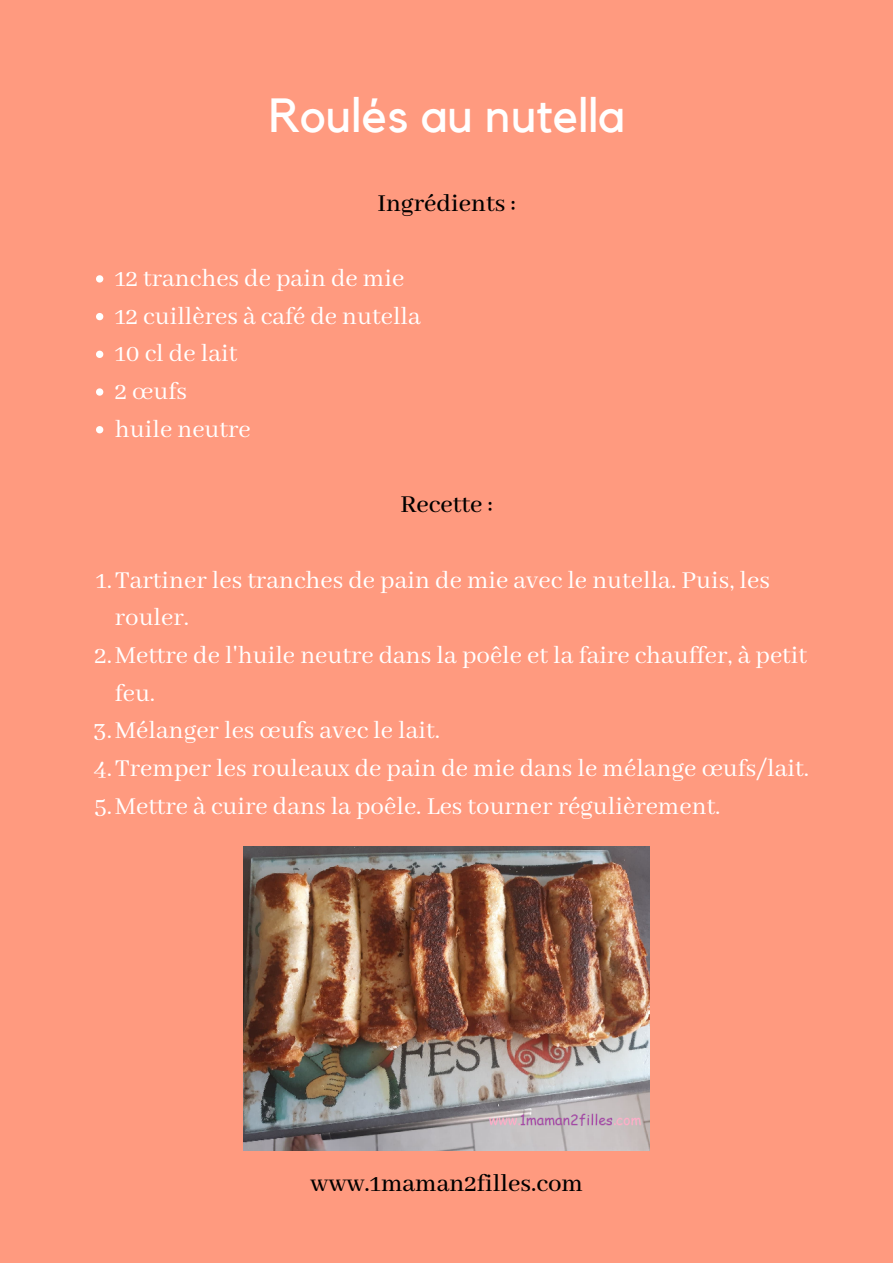
<style>
.page{position:relative;width:893px;height:1263px;background:#ff9a7f}
.page>*{position:absolute;margin:0;border:0;box-sizing:border-box;transform-origin:0 0}
.t1{font:47.78px "Kollektif";color:#fff}
.t2{font:27px/37.7px "Abhaya Libre";color:#fff}
.t3{font:500 27px "Abhaya Libre";color:#000}
</style>
<div class="page">
<svg style="left:96px;top:275px;width:7px;height:8px"></svg>
<svg style="left:96px;top:313px;width:7px;height:7px"></svg>
<svg style="left:96px;top:351px;width:7px;height:7px"></svg>
<svg style="left:96px;top:388px;width:7px;height:8px"></svg>
<svg style="left:96px;top:426px;width:7px;height:7px"></svg>
<img style="left:244px;top:846px;width:406px;height:304px">
<h1 class="t1" style="left:269px;top:94px;width:357px">Roulés au nutella</h1>
<p class="t3" style="left:377px;top:188px;width:140px">Ingrédients :</p>
<p class="t2" style="left:115px;top:260px;width:308px">12 tranches de pain de mie<br>12 cuillères à café de nutella<br>10 cl de lait<br>2 œufs<br>huile neutre</p>
<p class="t3" style="left:400px;top:489px;width:94px">Recette :</p>
<p class="t2" style="left:96px;top:562px;width:676px">1.Tartiner les tranches de pain de mie avec le nutella. Puis, les</p>
<p class="t2" style="left:115px;top:600px;width:76px">rouler.</p>
<p class="t2" style="left:94px;top:637px;width:714px">2.Mettre de l'huile neutre dans la poêle et la faire chauffer, à petit</p>
<p class="t2" style="left:115px;top:675px;width:42px">feu.</p>
<p class="t2" style="left:94px;top:713px;width:348px">3.Mélanger les œufs avec le lait.</p>
<p class="t2" style="left:94px;top:750px;width:717px">4.Tremper les rouleaux de pain de mie dans le mélange œufs/lait.</p>
<p class="t2" style="left:94px;top:788px;width:628px">5.Mettre à cuire dans la poêle. Les tourner régulièrement.</p>
<p class="t3" style="left:310px;top:1168px;width:274px">www.1maman2filles.com</p>
</div>
